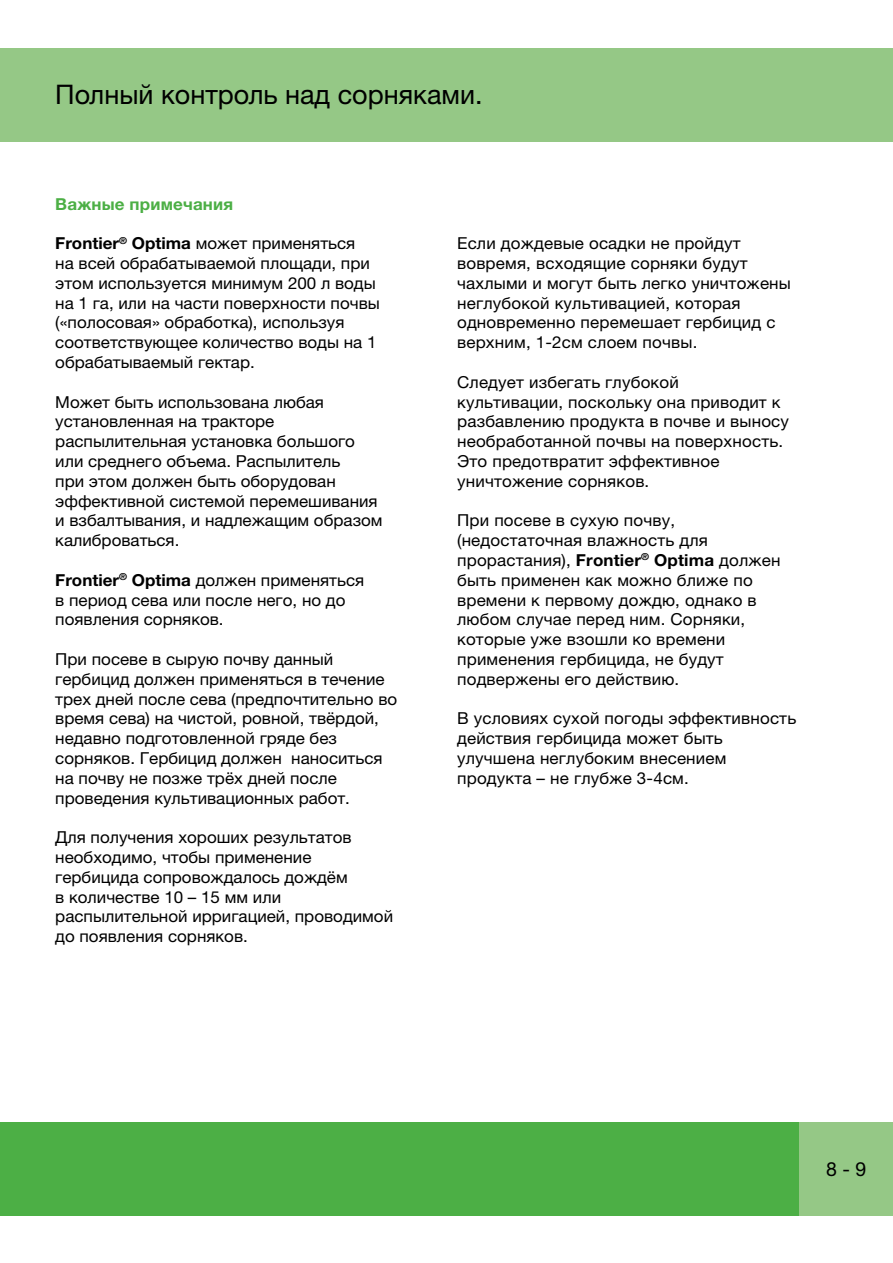
<style>
.page{position:relative;width:893px;height:1263px;background:#fff}
.page>*{position:absolute;margin:0;border:0;box-sizing:border-box;transform-origin:0 0}
.t1{font:27px "Helvetica Neue LTW1 G";color:#000}
.t2{font:19.5px "Helvetica Neue LTW1 G";color:#000}
.t3{font:16.5px/19.8px "Helvetica Neue LTW1 G";color:#000}
.t4{font:700 16.5px "Helvetica Neue LTW1 G";letter-spacing:.01em;color:#4caf45}
.s1{font-weight:700}
</style>
<div class="page">
<div style="left:0;top:1123px;width:799px;height:93px;background:#4caf45"></div>
<div style="left:0;top:48px;width:893px;height:93px;background:#95c886"></div>
<div style="left:799px;top:1123px;width:94px;height:93px;background:#95c886"></div>
<h1 class="t1" style="left:55px;top:78px;width:429px">Полный контроль над сорняками.</h1>
<p class="t4" style="left:55px;top:193px;width:179px">Важные примечания</p>
<p class="t3" style="left:55px;top:233px;width:326px"><span class="s1">Frontier</span><sup>®</sup> <span class="s1">Optima</span> может применяться<br>на всей обрабатываемой площади, при этом используется минимум 200 л воды на 1 га, или на части поверхности почвы («полосовая» обработка), используя соответствующее количество воды на 1 обрабатываемый гектар.</p>
<p class="t3" style="left:55px;top:392px;width:329px">Может быть использована любая установленная на тракторе распылительная установка большого или среднего объема. Распылитель<br>при этом должен быть оборудован эффективной системой перемешивания и взбалтывания, и надлежащим образом калиброваться.</p>
<p class="t3" style="left:55px;top:570px;width:310px"><span class="s1">Frontier</span><sup>®</sup> <span class="s1">Optima</span> должен применяться в период сева или после него, но до появления сорняков.</p>
<p class="t3" style="left:55px;top:649px;width:343px">При посеве в сырую почву данный гербицид должен применяться в течение трех дней после сева (предпочтительно во время сева) на чистой, ровной, твёрдой, недавно подготовленной гряде без сорняков. Гербицид должен наноситься на почву не позже трёх дней после проведения культивационных работ.</p>
<p class="t3" style="left:55px;top:827px;width:339px">Для получения хороших результатов необходимо, чтобы применение гербицида сопровождалось дождём<br>в количестве 10 – 15 мм или распылительной ирригацией, проводимой до появления сорняков.</p>
<p class="t3" style="left:457px;top:233px;width:335px">Если дождевые осадки не пройдут вовремя, всходящие сорняки будут чахлыми и могут быть легко уничтожены неглубокой культивацией, которая одновременно перемешает гербицид с верхним, 1-2см слоем почвы.</p>
<p class="t3" style="left:457px;top:372px;width:333px">Следует избегать глубокой культивации, поскольку она приводит к разбавлению продукта в почве и выносу необработанной почвы на поверхность.<br>Это предотвратит эффективное уничтожение сорняков.</p>
<p class="t3" style="left:457px;top:510px;width:325px">При посеве в сухую почву, (недостаточная влажность для прорастания), <span class="s1">Frontier</span><sup>®</sup> <span class="s1">Optima</span> должен быть применен как можно ближе по времени к первому дождю, однако в любом случае перед ним. Сорняки, которые уже взошли ко времени применения гербицида, не будут подвержены его действию.</p>
<p class="t3" style="left:457px;top:708px;width:341px">В условиях сухой погоды эффективность действия гербицида может быть улучшена неглубоким внесением продукта – не глубже 3-4см.</p>
<p class="t2" style="left:826px;top:1157px;width:42px">8 - 9</p>
</div>
